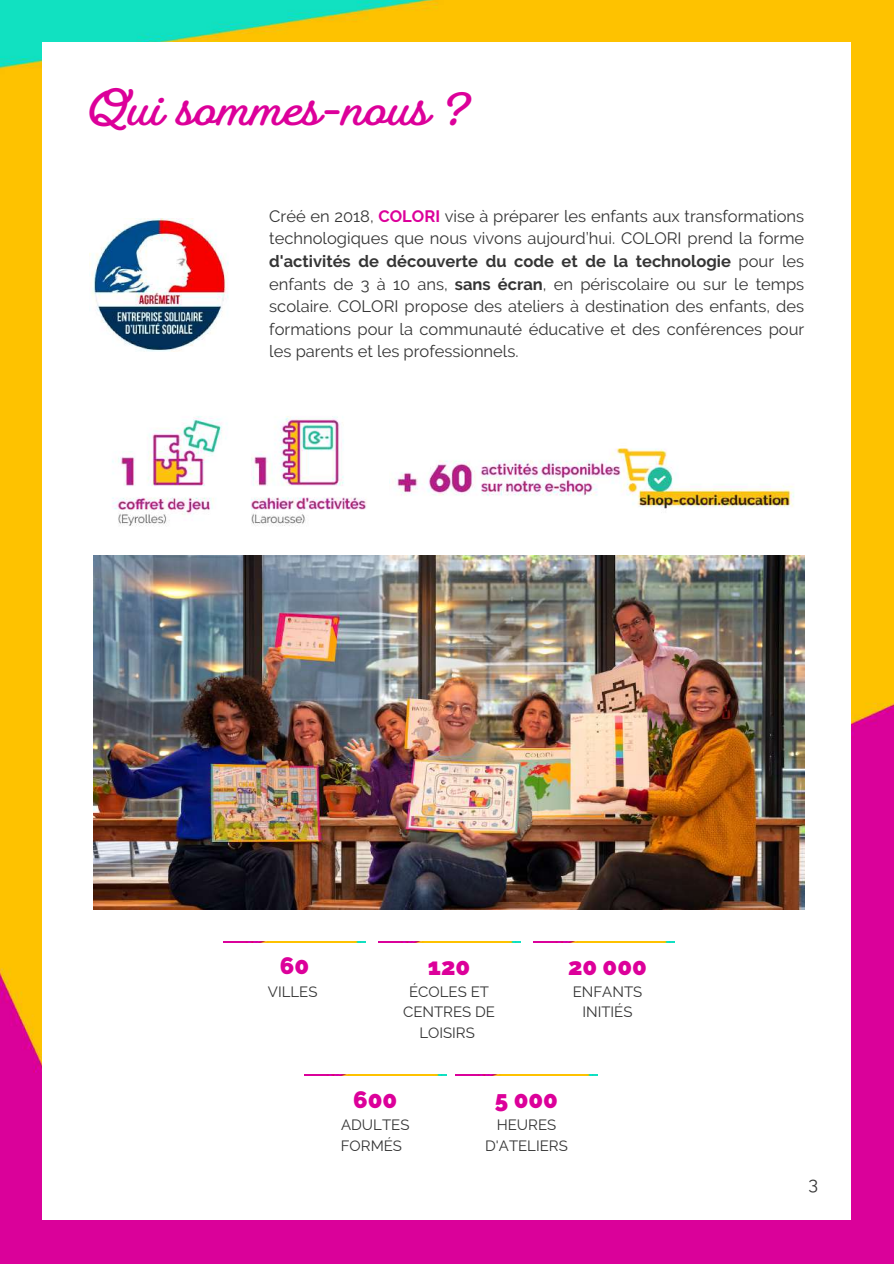
<style>
.page{position:relative;width:894px;height:1264px;background:#fff}
.page>*{position:absolute;margin:0;border:0;box-sizing:border-box;transform-origin:0 0}
.t1{font:700 47.25px "Fairwater Script";color:#dc009a}
.t2{font:800 24px "Raleway";color:#dc009a}
.t3{font:18px "Raleway";color:#353535}
.t4{font:16.5px/22.5px "Raleway";color:#353535;text-align:justify}
.t5{font:15px/20.2px "Raleway";color:#353535;text-align:center}
.s1{font-weight:700;color:#dc009a}
.s2{font-weight:700}
</style>
<div class="page">
<img style="left:0;top:0;width:893px;height:1263px">
<div style="left:43px;top:43px;width:807px;height:1177px;background:#fff"></div>
<img style="left:89px;top:218px;width:140px;height:133px">
<img style="left:112px;top:416px;width:255px;height:110px">
<img style="left:389px;top:448px;width:405px;height:61px">
<img style="left:94px;top:556px;width:710px;height:353px">
<img style="left:533px;top:941px;width:141px;height:1px">
<img style="left:378px;top:941px;width:142px;height:1px">
<img style="left:224px;top:941px;width:141px;height:1px">
<img style="left:455px;top:1074px;width:142px;height:1px">
<img style="left:304px;top:1074px;width:142px;height:1px">
<h1 class="t1" style="left:89px;top:81px;width:380px">Qui sommes-nous ?</h1>
<p class="t4" style="left:269px;top:205px;width:536px">Créé en 2018, <span class="s1">COLORI</span> vise à préparer les enfants aux transformations technologiques que nous vivons aujourd’hui. COLORI prend la forme <span class="s2">d'activités de découverte du code et de la technologie</span> pour les enfants de 3 à 10 ans, <span class="s2">sans écran</span>, en périscolaire ou sur le temps scolaire. COLORI propose des ateliers à destination des enfants, des formations pour la communauté éducative et des conférences pour les parents et les professionnels.</p>
<h2 class="t2" style="left:280px;top:951px;width:31px">60</h2>
<p class="t5" style="left:268px;top:981px;width:51px">VILLES</p>
<h2 class="t2" style="left:428px;top:952px;width:44px">120</h2>
<p class="t5" style="left:403px;top:981px;width:93px">ÉCOLES ET<br>CENTRES DE<br>LOISIRS</p>
<h2 class="t2" style="left:568px;top:952px;width:80px">20 000</h2>
<p class="t5" style="left:572px;top:981px;width:71px">ENFANTS<br>INITIÉS</p>
<h2 class="t2" style="left:353px;top:1085px;width:46px">600</h2>
<p class="t5" style="left:340px;top:1114px;width:70px;text-align:left">ADULTES<br>FORMÉS</p>
<h2 class="t2" style="left:495px;top:1085px;width:64px">5 000</h2>
<p class="t5" style="left:485px;top:1114px;width:84px">HEURES<br>D'ATELIERS</p>
<p class="t3" style="left:808px;top:1173px;width:11px">3</p>
</div>
